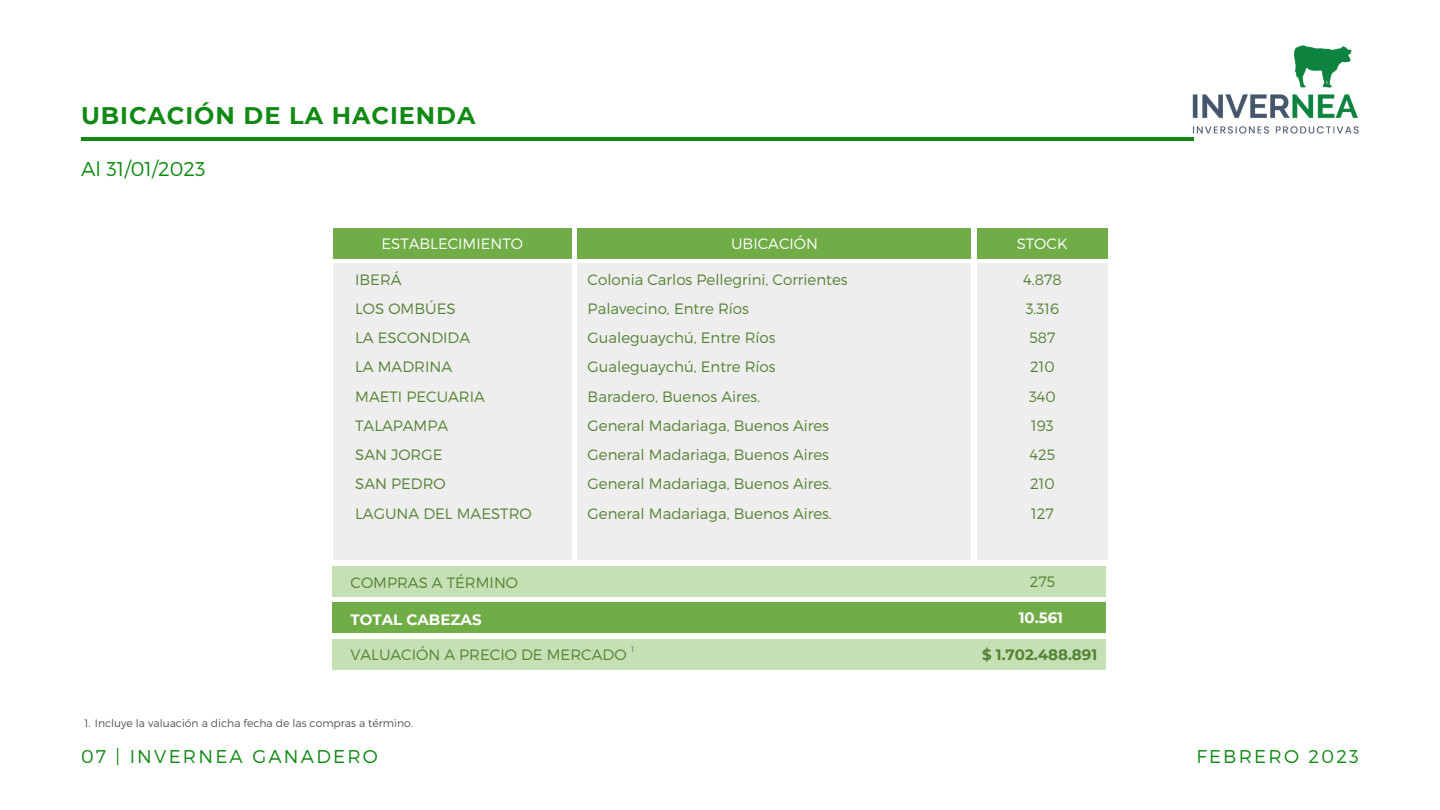
<style>
.page{position:relative;width:1440px;height:810px;background:#fff}
.page>*{position:absolute;margin:0;border:0;box-sizing:border-box;transform-origin:0 0}
.t1{font:700 24px "Montserrat";letter-spacing:.04em;color:#118915}
.t2{font:300 20px "Montserrat";color:#118915}
.t3{font:300 18.5px "Montserrat";letter-spacing:.12em;color:#118915}
.t4{font:300 15px/29.2px "Montserrat";color:#548235}
.t5{font:300 15px "Montserrat";color:#fff}
.t6{font:700 15px "Montserrat";color:#fff}
.t7{font:700 15px "Montserrat";color:#548235}
.t8{font:300 10.8px "Montserrat";color:#545454}
.t9{font:300 8px "Montserrat";color:#548235}
</style>
<div class="page">
<hr style="left:81px;top:137px;width:1112px;height:4px;background:#118915">
<div style="left:333px;top:228px;width:239px;height:31px;background:#70ad47"></div>
<div style="left:578px;top:228px;width:393px;height:31px;background:#70ad47"></div>
<div style="left:977px;top:228px;width:130px;height:31px;background:#70ad47"></div>
<div style="left:578px;top:264px;width:393px;height:296px;background:#efeeee"></div>
<div style="left:333px;top:264px;width:239px;height:296px;background:#efeeee"></div>
<div style="left:978px;top:264px;width:129px;height:296px;background:#efeeee"></div>
<div style="left:333px;top:566px;width:773px;height:31px;background:#c5e0b4"></div>
<div style="left:333px;top:602px;width:773px;height:31px;background:#70ad47"></div>
<div style="left:333px;top:639px;width:773px;height:31px;background:#c5e0b4"></div>
<img style="left:1192px;top:45px;width:167px;height:96px">
<h1 class="t1" style="left:81px;top:100px;width:396px">UBICACIÓN DE LA HACIENDA</h1>
<h2 class="t2" style="left:81px;top:156px;width:126px">Al 31/01/2023</h2>
<p class="t5" style="left:381px;top:234px;width:143px">ESTABLECIMIENTO</p>
<p class="t5" style="left:731px;top:234px;width:88px">UBICACIÓN</p>
<p class="t5" style="left:1017px;top:234px;width:52px">STOCK</p>
<p class="t4" style="left:1023px;top:264px;width:40px;text-align:center">4.878<br>3.316<br>587<br>210<br>340<br>193<br>425<br>210<br>127</p>
<p class="t4" style="left:355px;top:264px;width:178px">IBERÁ<br>LOS OMBÚES<br>LA ESCONDIDA<br>LA MADRINA<br>MAETI PECUARIA<br>TALAPAMPA<br>SAN JORGE<br>SAN PEDRO<br>LAGUNA DEL MAESTRO</p>
<p class="t4" style="left:588px;top:264px;width:262px">Colonia Carlos Pellegrini, Corrientes<br>Palavecino, Entre Ríos<br>Gualeguaychú, Entre Ríos<br>Gualeguaychú, Entre Ríos<br>Baradero, Buenos Aires.<br>General Madariaga, Buenos Aires<br>General Madariaga, Buenos Aires<br>General Madariaga, Buenos Aires.<br>General Madariaga, Buenos Aires.</p>
<p class="t4" style="left:351px;top:567px;width:169px">COMPRAS A TÉRMINO</p>
<p class="t6" style="left:351px;top:611px;width:133px">TOTAL CABEZAS</p>
<p class="t4" style="left:1030px;top:566px;width:27px">275</p>
<p class="t6" style="left:1019px;top:609px;width:46px">10.561</p>
<p class="t4" style="left:351px;top:640px;width:278px">VALUACIÓN A PRECIO DE MERCADO</p>
<p class="t7" style="left:982px;top:646px;width:117px">$ 1.702.488.891</p>
<p class="t9" style="left:631px;top:644px;width:4px">1</p>
<p class="t8" style="left:85px;top:716px;width:330px">1. Incluye la valuación a dicha fecha de las compras a término.</p>
<p class="t3" style="left:81px;top:744px;width:298px">07 | INVERNEA GANADERO</p>
<p class="t3" style="left:1196px;top:744px;width:164px">FEBRERO 2023</p>
</div>
